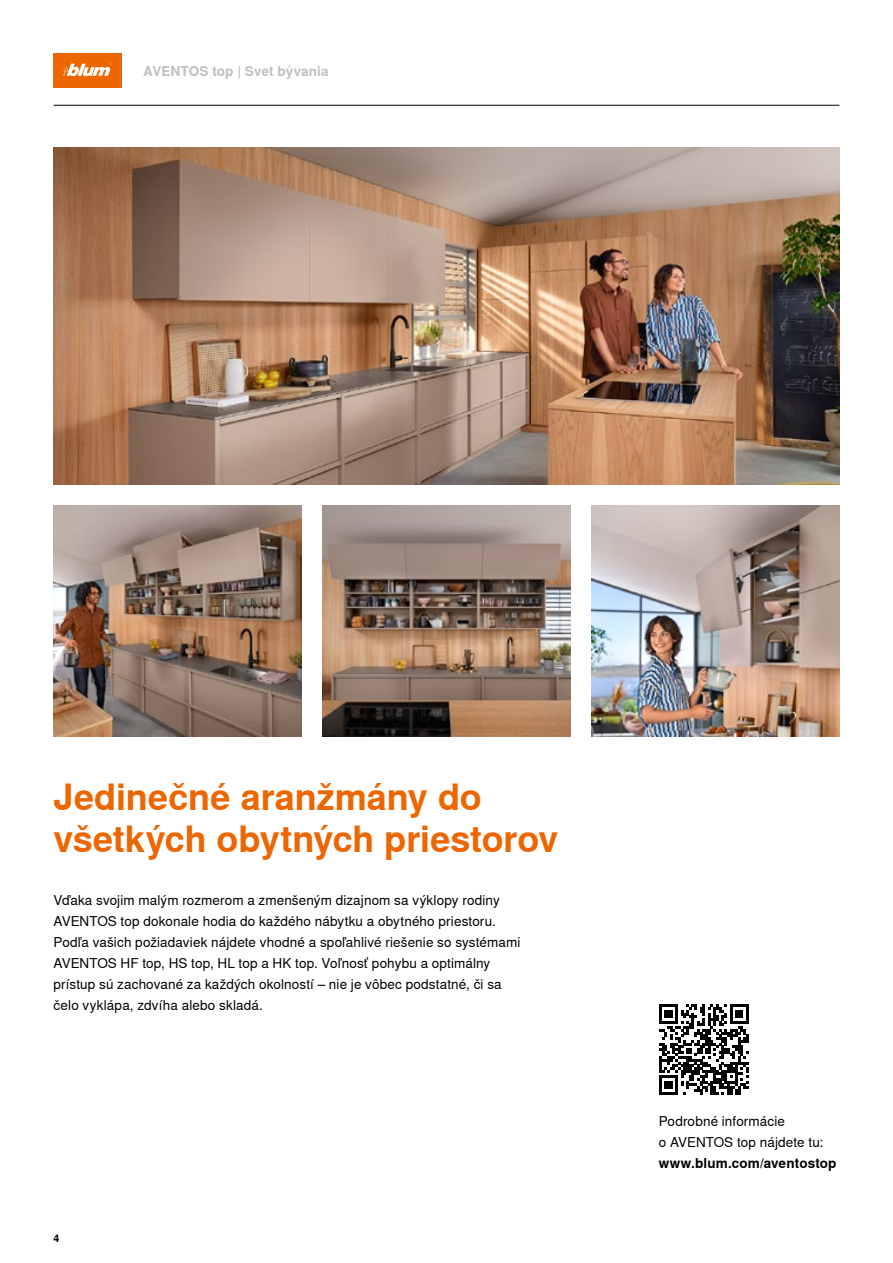
<style>
.page{position:relative;width:893px;height:1263px;background:#fff}
.page>*{position:absolute;margin:0;border:0;box-sizing:border-box;transform-origin:0 0}
.t1{font:700 36px/42.2px "Nimbus Sans Global";color:#ec6602}
.t2{font:13.5px/21px "Nimbus Sans Global";letter-spacing:.01em;color:#000}
.t3{font:700 13.5px "Nimbus Sans Global";letter-spacing:.01em;color:#000}
.t4{font:700 13.5px "Nimbus Sans Global";letter-spacing:.01em;color:#c0c0c1}
.t5{font:700 10.5px "Nimbus Sans Global";color:#000}
</style>
<div class="page">
<div style="left:54px;top:54px;width:68px;height:34px;background:#ec6602"></div>
<svg style="left:63px;top:63px;width:49px;height:13px"></svg>
<img style="left:54px;top:505px;width:247px;height:232px">
<img style="left:322px;top:505px;width:248px;height:232px">
<img style="left:591px;top:505px;width:248px;height:232px">
<img style="left:54px;top:147px;width:785px;height:337px">
<svg style="left:659px;top:1004px;width:90px;height:90px"></svg>
<hr style="left:54px;top:105px;width:785px;height:1px;background:#000">
<p class="t4" style="left:143px;top:63px;width:187px">AVENTOS top | Svet bývania</p>
<h1 class="t1" style="left:54px;top:777px;width:506px">Jedinečné aranžmány do všetkých obytných priestorov</h1>
<p class="t2" style="left:54px;top:890px;width:468px">Vďaka svojim malým rozmerom a zmenšeným dizajnom sa výklopy rodiny AVENTOS top dokonale hodia do každého nábytku a obytného priestoru.<br>Podľa vašich požiadaviek nájdete vhodné a spoľahlivé riešenie so systémami AVENTOS HF top, HS top, HL top a HK top. Voľnosť pohybu a optimálny prístup sú zachované za každých okolností – nie je vôbec podstatné, či sa čelo vyklápa, zdvíha alebo skladá.</p>
<p class="t5" style="left:54px;top:1232px;width:7px">4</p>
<p class="t2" style="left:659px;top:1111px;width:166px">Podrobné informácie<br>o AVENTOS top nájdete tu:</p>
<p class="t3" style="left:659px;top:1156px;width:179px">www.blum.com/aventostop</p>
</div>
